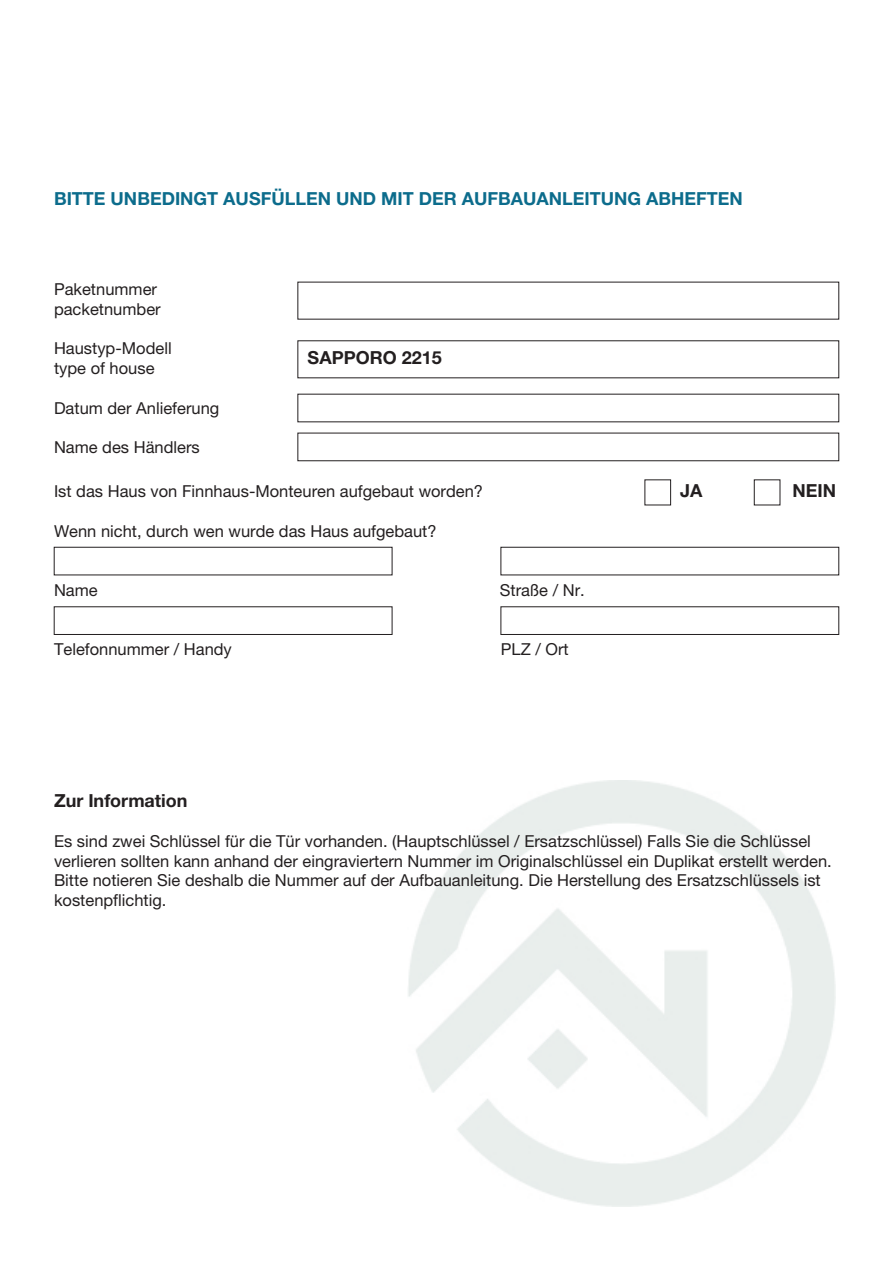
<style>
.page{position:relative;width:893px;height:1263px;background:#fff}
.page>*{position:absolute;margin:0;border:0;box-sizing:border-box;transform-origin:0 0}
.t1{font:700 18px "Helvetica Neue CE";color:#0c6c8c}
.t2{font:700 18px "Helvetica Neue";color:#231f20}
.t3{font:700 18px "Helvetica Neue CE";color:#231f20}
.t4{font:16.5px/19.8px "Helvetica Neue";color:#231f20}
</style>
<div class="page">
<div style="left:298px;top:433px;width:541px;height:28px;border:1px solid #231f20"></div>
<div style="left:54px;top:547px;width:338px;height:28px;border:1px solid #231f20"></div>
<div style="left:501px;top:547px;width:338px;height:28px;border:1px solid #231f20"></div>
<div style="left:54px;top:607px;width:338px;height:28px;border:1px solid #231f20"></div>
<div style="left:501px;top:607px;width:338px;height:28px;border:1px solid #231f20"></div>
<p class="t1" style="left:54px;top:188px;width:690px">BITTE UNBEDINGT AUSFÜLLEN UND MIT DER AUFBAUANLEITUNG ABHEFTEN</p>
<p class="t4" style="left:54px;top:279px;width:108px">Paketnummer packetnumber</p>
<p class="t4" style="left:54px;top:338px;width:119px">Haustyp-Modell type of house</p>
<p class="t4" style="left:54px;top:398px;width:167px">Datum der Anlieferung</p>
<p class="t4" style="left:54px;top:437px;width:147px">Name des Händlers</p>
<p class="t4" style="left:54px;top:481px;width:431px">Ist das Haus von Finnhaus-Monteuren aufgebaut worden?</p>
<p class="t2" style="left:680px;top:479px;width:24px">JA</p>
<p class="t2" style="left:793px;top:479px;width:45px">NEIN</p>
<p class="t4" style="left:54px;top:521px;width:384px">Wenn nicht, durch wen wurde das Haus aufgebaut?</p>
<p class="t3" style="left:308px;top:346px;width:136px">SAPPORO 2215</p>
<p class="t4" style="left:54px;top:580px;width:45px">Name</p>
<p class="t4" style="left:500px;top:580px;width:86px">Straße / Nr.</p>
<p class="t4" style="left:54px;top:639px;width:179px">Telefonnummer / Handy</p>
<p class="t4" style="left:501px;top:639px;width:69px">PLZ / Ort</p>
<p class="t2" style="left:54px;top:790px;width:135px">Zur Information</p>
<p class="t4" style="left:54px;top:831px;width:779px">Es sind zwei Schlüssel für die Tür vorhanden. (Hauptschlüssel / Ersatzschlüssel) Falls Sie die Schlüssel verlieren sollten kann anhand der eingraviertern Nummer im Originalschlüssel ein Duplikat erstellt werden.<br>Bitte notieren Sie deshalb die Nummer auf der Aufbauanleitung. Die Herstellung des Ersatzschlüssels ist kostenpflichtig.</p>
</div>
